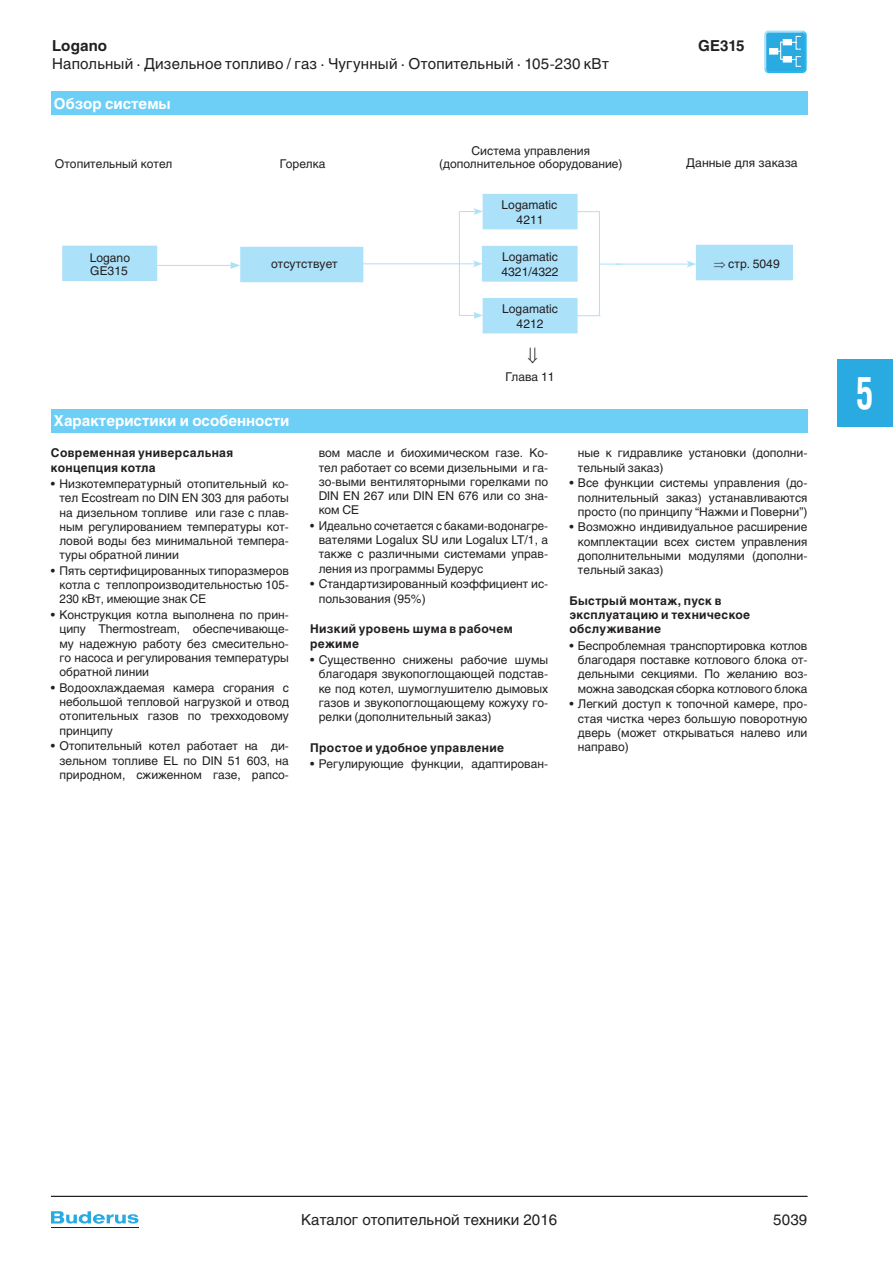
<style>
.page{position:relative;width:893px;height:1263px;background:#fff}
.page>*{position:absolute;margin:0;border:0;box-sizing:border-box;transform-origin:0 0}
.t1{font:700 condensed 45px "Helios C Cn";color:#fff;scale:.8 1}
.t2{font:15px "Helios C";letter-spacing:.01em;color:#231f20}
.t3{font:700 15px "Helios C";color:#fff}
.t4{font:700 15px "Helios C";letter-spacing:.01em;color:#231f20}
.t5{font:12px/14.2px "Helios C";color:#231f20;text-align:justify}
.t6{font:700 12px/14.2px "Helios C";letter-spacing:.03em;color:#231f20}
.t7{font:12px/14.2px "Helios C";color:#231f20;text-align:justify;scale:.96 1}
</style>
<div class="page">
<svg style="left:51px;top:1211px;width:87px;height:13px"></svg>
<hr style="left:51px;top:1227px;width:87px;height:1px;background:#221e1f">
<div style="left:837px;top:359px;width:55px;height:68px;background:#29abe2"></div>
<hr style="left:51px;top:1196px;width:756px;height:1px;background:#221e1f">
<svg style="left:767px;top:30px;width:37px;height:1px"></svg>
<svg style="left:764px;top:31px;width:43px;height:42px;background:#55bde9"></svg>
<div style="left:51px;top:92px;width:756px;height:23px;background:#6dcff6"></div>
<div style="left:241px;top:248px;width:122px;height:34px;background:#ace1fa"></div>
<div style="left:240px;top:247px;width:123px;height:35px;border:2px solid #ace1fa"></div>
<div style="left:696px;top:246px;width:96px;height:34px;background:#ace1fa"></div>
<div style="left:696px;top:245px;width:97px;height:35px;border:2px solid #ace1fa"></div>
<div style="left:483px;top:195px;width:94px;height:34px;background:#ace1fa"></div>
<div style="left:483px;top:194px;width:94px;height:35px;border:2px solid #ace1fa"></div>
<div style="left:483px;top:299px;width:94px;height:34px;background:#ace1fa"></div>
<div style="left:483px;top:298px;width:94px;height:35px;border:2px solid #ace1fa"></div>
<hr style="left:459px;top:212px;width:1px;height:104px;background:#ace1fa">
<hr style="left:599px;top:212px;width:1px;height:104px;background:#ace1fa">
<svg style="left:577px;top:315px;width:22px;height:1px"></svg>
<svg style="left:574px;top:211px;width:26px;height:1px"></svg>
<div style="left:483px;top:247px;width:94px;height:34px;background:#ace1fa"></div>
<div style="left:483px;top:246px;width:94px;height:35px;border:2px solid #ace1fa"></div>
<div style="left:63px;top:246px;width:93px;height:34px;background:#ace1fa"></div>
<div style="left:62px;top:246px;width:95px;height:35px;border:2px solid #ace1fa"></div>
<hr style="left:599px;top:264px;width:90px;height:1px;background:#ace1fa">
<svg style="left:686px;top:261px;width:10px;height:7px"></svg>
<hr style="left:363px;top:263px;width:112px;height:1px;background:#ace1fa">
<svg style="left:473px;top:260px;width:9px;height:7px"></svg>
<hr style="left:157px;top:265px;width:76px;height:1px;background:#ace1fa">
<svg style="left:231px;top:262px;width:9px;height:7px"></svg>
<svg style="left:459px;top:208px;width:24px;height:7px"></svg>
<svg style="left:460px;top:312px;width:23px;height:7px"></svg>
<div style="left:51px;top:409px;width:756px;height:24px;background:#6dcff6"></div>
<p class="t4" style="left:52px;top:40px;width:57px">Logano</p>
<p class="t4" style="left:698px;top:40px;width:48px">GE315</p>
<p class="t2" style="left:52px;top:58px;width:558px">Напольный · Дизельное топливо / газ · Чугунный · Отопительный · 105-230 кВт</p>
<p class="t3" style="left:54px;top:98px;width:118px">Обзор системы</p>
<p class="t5" style="left:55px;top:157px;width:119px">Отопительный котел</p>
<p class="t5" style="left:471px;top:144px;width:120px">Система управления</p>
<p class="t5" style="left:280px;top:157px;width:47px">Горелка</p>
<p class="t5" style="left:439px;top:157px;width:185px">(дополнительное оборудование)</p>
<p class="t5" style="left:686px;top:157px;width:113px">Данные для заказа</p>
<p class="t5" style="left:501px;top:197px;width:57px;line-height:15.6px;text-align:center">Logamatic<br>4211</p>
<p class="t5" style="left:501px;top:250px;width:59px;line-height:15.6px">Logamatic<br>4321/4322</p>
<p class="t5" style="left:90px;top:251px;width:42px;line-height:13.8px">Logano<br>GE315</p>
<p class="t5" style="left:714px;top:257px;width:68px">• стр. 5049</p>
<p class="t5" style="left:271px;top:257px;width:68px">отсутствует</p>
<p class="t5" style="left:502px;top:302px;width:57px;line-height:15.6px;text-align:center">Logamatic<br>4212</p>
<p class="t3" style="left:54px;top:415px;width:237px">Характеристики и особенности</p>
<p class="t6" style="left:51px;top:447px;width:184px">Современная универсальная концепция котла</p>
<p class="t5" style="left:59px;top:477px;width:231px;text-indent:-8px">• Низкотемпературный отопительный ко&shy;тел Ecostream по DIN EN 303 для работы на дизельном топливе или газе с плав&shy;ным регулированием температуры кот&shy;ловой воды без минимальной темпера&shy;туры обратной линии</p>
<p class="t5" style="left:59px;top:564px;width:231px;text-indent:-8px">• Пять сертифицированных типоразме ров котла с теплопроизводительностью 105- 230 кВт, имеющие знак СЕ</p>
<p class="t5" style="left:59px;top:609px;width:231px;text-indent:-8px">• Конструкция котла выполнена по прин&shy;ципу Thermostream, обеспечивающе&shy;му надежную работу без смесительно&shy;го насоса и регулирования температуры обратной линии</p>
<p class="t5" style="left:59px;top:681px;width:231px;text-indent:-8px">• Водоохлаждаемая камера сгорания с небольшой тепловой нагрузкой и отвод отопительных газов по трехходовому принципу</p>
<p class="t5" style="left:59px;top:740px;width:231px;text-indent:-8px">• Отопительный котел работает на ди&shy;зельном топливе EL по DIN 51 603, на природном, сжиженном газе, рапсо-</p>
<p class="t5" style="left:505px;top:371px;width:50px">Глава 11</p>
<p class="t5" style="left:319px;top:447px;width:231px">вом масле и биохимическом газе. Ко&shy;тел ра ботает со всеми дизельными и га&shy;зо-выми вентиляторными горелками по DIN EN 267 или DIN EN 676 или со зна&shy;ком CE</p>
<p class="t7" style="left:319px;top:519px;width:241px;text-indent:-8px">• Идеально сочетается с баками-водонагре&shy;вателями Logalux SU или Logalux LT/1, а также с различными системами управ&shy;ления из программы Будерус</p>
<p class="t5" style="left:319px;top:578px;width:231px;text-indent:-8px">• Стандартизированный коэффициент ис&shy;пользования (95%)</p>
<p class="t6" style="left:310px;top:623px;width:204px">Низкий уровень шума в рабочем режиме</p>
<p class="t5" style="left:319px;top:654px;width:231px;text-indent:-8px">• Существенно снижены рабочие шумы благодаря звукопоглощающей подстав&shy;ке под котел, шумоглушителю дымовых газов и звукопоглощающему кожуху го&shy;релки (дополнительный заказ)</p>
<p class="t6" style="left:310px;top:741px;width:195px">Простое и удобное управление</p>
<p class="t5" style="left:310px;top:758px;width:239px">• Регулирующие функции, адаптирован-</p>
<p class="t5" style="left:578px;top:447px;width:231px">ные к гидравлике установки (дополни&shy;тельный заказ)</p>
<p class="t5" style="left:578px;top:477px;width:231px;text-indent:-8px">• Все функции системы управления (до&shy;полнительный заказ) устанавливаются просто (по принципу “Нажми и Поверни”)</p>
<p class="t5" style="left:578px;top:521px;width:231px;text-indent:-8px">• Возможно индивидуальное расширение комплектации всех систем управления дополнительными модулями (дополни&shy;тельный заказ)</p>
<p class="t6" style="left:569px;top:594px;width:182px">Быстрый монтаж, пуск в эксплуатацию и техническое обслуживание</p>
<p class="t5" style="left:578px;top:639px;width:231px;text-indent:-8px">• Беспроблемная транспортировка кот лов благодаря поставке котлового блока от&shy;дельными секциями. По желанию воз&shy;можна заводская сборка котлового блока</p>
<p class="t5" style="left:578px;top:698px;width:231px;text-indent:-8px">• Легкий доступ к топочной камере, про&shy;стая чистка через большую поворотную дверь (может открываться налево или направо)</p>
<h1 class="t1" style="left:856px;top:366px;width:24px">5</h1>
<p class="t2" style="left:301px;top:1214px;width:258px">Каталог отопительной техники 2016</p>
<p class="t2" style="left:773px;top:1214px;width:36px">5039</p>
</div>
